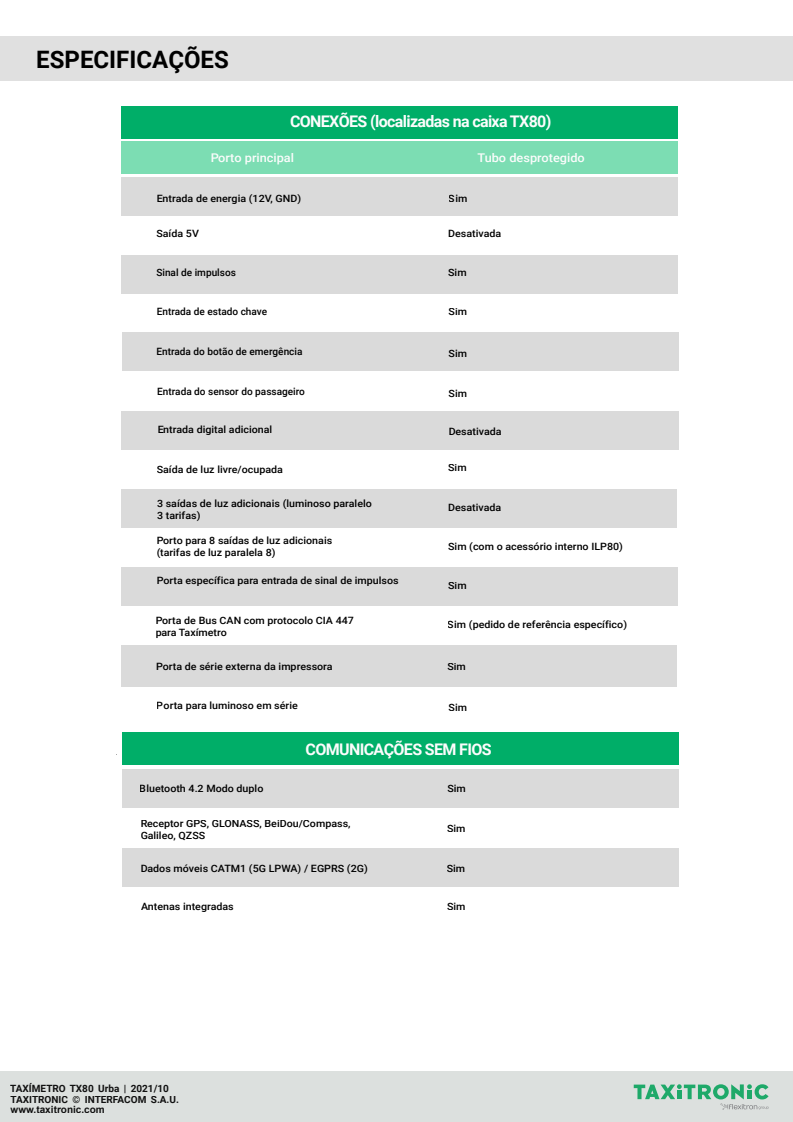
<style>
.page{position:relative;width:793px;height:1122px;background:#fff}
.page>*{position:absolute;margin:0;border:0;box-sizing:border-box;transform-origin:0 0}
.t1{font:700 24px "Roboto";color:#000}
.t2{font:700 16px "Roboto";letter-spacing:-.04em;color:#fcfcfc}
.t3{font:500 12px "Roboto";color:#fafcfb;scale:1.06 1}
.t4{font:500 10.1px/12.1px "Roboto";color:#000;scale:1.06 1}
.t5{font:500 10.1px "Roboto";color:#000}
.t6{font:700 10px "Roboto";color:#111}
.t7{font:700 10px "Arial";color:#111}
</style>
<div class="page">
<div style="left:122px;top:332px;width:282px;height:39px;background:#dadada"></div>
<div style="left:122px;top:255px;width:282px;height:39px;background:#dadada"></div>
<div style="left:122px;top:848px;width:282px;height:38px;background:#dadada"></div>
<div style="left:404px;top:489px;width:273px;height:38px;background:#dadada"></div>
<div style="left:122px;top:489px;width:282px;height:38px;background:#dadada"></div>
<div style="left:399px;top:141px;width:278px;height:33px;background:#7cddb3"></div>
<div style="left:122px;top:141px;width:282px;height:33px;background:#7cddb3"></div>
<div style="left:122px;top:177px;width:282px;height:39px;background:#dadada"></div>
<div style="left:404px;top:177px;width:273px;height:39px;background:#dadada"></div>
<div style="left:399px;top:106px;width:278px;height:33px;background:#00ae68"></div>
<div style="left:122px;top:106px;width:282px;height:33px;background:#00ae68"></div>
<div style="left:0;top:36px;width:792px;height:45px;background:#e0e0e0"></div>
<div style="left:122px;top:567px;width:282px;height:38px;background:#dadada"></div>
<div style="left:404px;top:567px;width:273px;height:38px;background:#dadada"></div>
<div style="left:122px;top:645px;width:282px;height:41px;background:#dadada"></div>
<div style="left:404px;top:645px;width:272px;height:41px;background:#dadada"></div>
<div style="left:122px;top:769px;width:282px;height:39px;background:#dadada"></div>
<div style="left:405px;top:769px;width:273px;height:39px;background:#dadada"></div>
<div style="left:0;top:1071px;width:792px;height:50px;background:#dce0de"></div>
<div style="left:404px;top:332px;width:274px;height:39px;background:#dadada"></div>
<div style="left:122px;top:410px;width:282px;height:39px;background:#dadada"></div>
<div style="left:404px;top:410px;width:274px;height:39px;background:#dadada"></div>
<div style="left:400px;top:732px;width:278px;height:32px;background:#00ae68"></div>
<div style="left:122px;top:732px;width:282px;height:32px;background:#00ae68"></div>
<div style="left:405px;top:848px;width:273px;height:38px;background:#dadada"></div>
<div style="left:404px;top:255px;width:273px;height:39px;background:#dadada"></div>
<svg style="left:633px;top:1084px;width:135px;height:26px"></svg>
<h1 class="t1" style="left:36px;top:42px;width:194px">ESPECIFICAÇÕES</h1>
<h2 class="t2" style="left:290px;top:110px;width:263px">CONEXÕES (localizadas na caixa TX80)</h2>
<p class="t3" style="left:210px;top:149px;width:81px">Porto principal</p>
<p class="t3" style="left:477px;top:149px;width:103px">Tubo desprotegido</p>
<p class="t4" style="left:156px;top:192px;width:138px">Entrada de energia (12V, GND)</p>
<p class="t4" style="left:449px;top:192px;width:19px">Sim</p>
<p class="t4" style="left:156px;top:227px;width:42px">Saída 5V</p>
<p class="t4" style="left:448px;top:227px;width:52px">Desativada</p>
<p class="t5" style="left:156px;top:265px;width:81px">Sinal de impulsos</p>
<p class="t4" style="left:448px;top:266px;width:19px">Sim</p>
<p class="t5" style="left:157px;top:304px;width:112px">Entrada de estado chave</p>
<p class="t4" style="left:448px;top:305px;width:19px">Sim</p>
<p class="t5" style="left:156px;top:344px;width:147px">Entrada do botão de emergência</p>
<p class="t4" style="left:448px;top:347px;width:19px">Sim</p>
<p class="t5" style="left:157px;top:384px;width:149px">Entrada do sensor do passageiro</p>
<p class="t4" style="left:157px;top:423px;width:110px">Entrada digital adicional</p>
<p class="t4" style="left:448px;top:461px;width:19px">Sim</p>
<p class="t4" style="left:448px;top:387px;width:19px">Sim</p>
<p class="t4" style="left:448px;top:425px;width:52px">Desativada</p>
<p class="t4" style="left:156px;top:462px;width:121px">Saída de luz livre/ocupada</p>
<p class="t4" style="left:157px;top:497px;width:204px">3 saídas de luz adicionais (luminoso paralelo<br>3 tarifas)</p>
<p class="t4" style="left:156px;top:533px;width:167px">Porto para 8 saídas de luz adicionais (tarifas de luz paralela 8)</p>
<p class="t4" style="left:156px;top:573px;width:230px">Porta específica para entrada de sinal de impulsos</p>
<p class="t4" style="left:155px;top:614px;width:189px">Porta de Bus CAN com protocolo CIA 447 para Taxímetro</p>
<p class="t4" style="left:156px;top:660px;width:168px">Porta de série externa da impressora</p>
<p class="t4" style="left:157px;top:698px;width:134px">Porta para luminoso em série</p>
<p class="t4" style="left:448px;top:501px;width:52px">Desativada</p>
<p class="t4" style="left:448px;top:540px;width:166px">Sim (com o acessório interno ILP80)</p>
<p class="t4" style="left:448px;top:579px;width:19px">Sim</p>
<p class="t4" style="left:447px;top:618px;width:171px">Sim (pedido de referência específico)</p>
<p class="t4" style="left:447px;top:660px;width:19px">Sim</p>
<p class="t4" style="left:448px;top:700px;width:19px">Sim</p>
<h2 class="t2" style="left:305px;top:737px;width:187px">COMUNICAÇÕES SEM FIOS</h2>
<p class="t4" style="left:447px;top:781px;width:19px">Sim</p>
<p class="t4" style="left:447px;top:821px;width:19px">Sim</p>
<p class="t4" style="left:446px;top:861px;width:19px">Sim</p>
<p class="t4" style="left:140px;top:781px;width:118px">Bluetooth 4.2 Modo duplo</p>
<p class="t4" style="left:140px;top:817px;width:200px">Receptor GPS, GLONASS, BeiDou/Compass,<br>Galileo, QZSS</p>
<p class="t4" style="left:140px;top:861px;width:216px">Dados móveis CATM1 (5G LPWA) / EGPRS (2G)</p>
<p class="t4" style="left:141px;top:899px;width:89px">Antenas integradas</p>
<p class="t4" style="left:447px;top:899px;width:19px">Sim</p>
<p class="t6" style="left:10px;top:1081px;width:160px">TAXÍMETRO TX80 Urba | 2021/10</p>
<p class="t7" style="left:11px;top:1101px;width:96px">www.taxitronic.com</p>
<p class="t6" style="left:10px;top:1092px;width:170px">TAXITRONIC © INTERFACOM S.A.U.</p>
</div>
